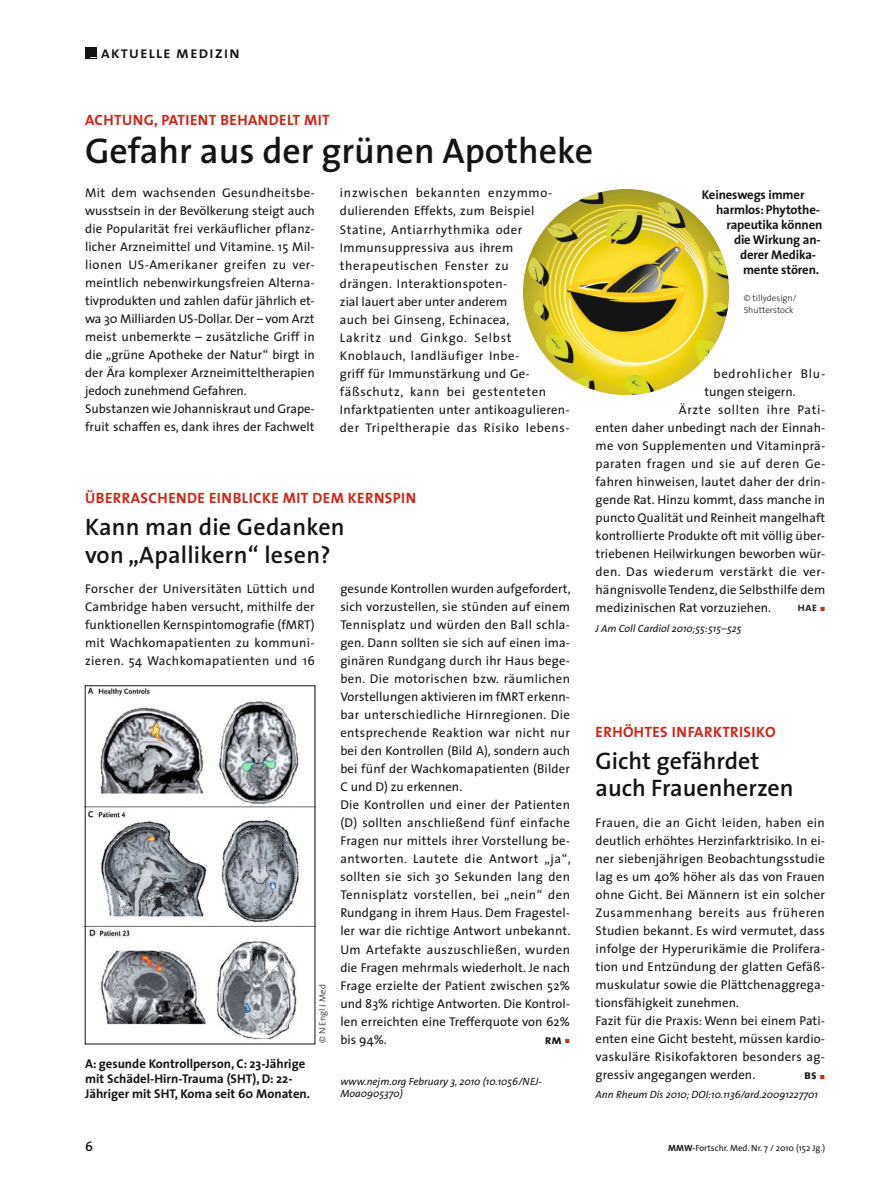
<style>
.page{position:relative;width:893px;height:1191px;background:#fff}
.page>*{position:absolute;margin:0;border:0;box-sizing:border-box;transform-origin:0 0}
.t1{font:600 36px "The Sans";color:#131413}
.t2{font:600 24px/28.5px "The Sans";color:#131413}
.t3{font:16.5px "The Sans Semi Bold Caps";letter-spacing:.05em;color:#131413}
.t4{font:700 15px "The Sans";letter-spacing:.025em;color:#d02415}
.t5{font:600 13.5px "The Sans";color:#131413}
.t6{font:12.75px/18px "The Sans";letter-spacing:.015em;color:#131413}
.t7{font:700 12.75px/15px "The Sans";letter-spacing:-.01em;color:#131413}
.t8{font:12.75px "The Sans";letter-spacing:.04em;color:#131413}
.t9{font:12.75px "The Sans";letter-spacing:.035em;color:#131413}
.t10{font:12.75px "The Sans";letter-spacing:.055em;color:#131413}
.t11{font:12.75px "The Sans";letter-spacing:.065em;color:#131413}
.t12{font:12.75px "The Sans Bold Caps";color:#131413}
.t13{font:12px "The Sans Semi Bold Caps";color:#131413}
.t14{font:12px "The Sans";color:#fff}
.t15{font:italic 10.5px/12px "The Sans";color:#131413}
.t16{font:300 9px/12px "The Sans";color:#131413}
.t17{font:9px "The Sans";color:#131413}
.s1{font-family:"The Sans Expert";font-size:6px;color:#d02415}
.s2{font-weight:700}
</style>
<div class="page">
<div style="left:85px;top:47px;width:12px;height:12px;background:#131413"></div>
<img style="left:84px;top:926px;width:231px;height:119px">
<img style="left:84px;top:686px;width:229px;height:240px">
<img style="left:523px;top:189px;width:206px;height:206px;border-radius:50%">
<p class="t3" style="left:101px;top:43px;width:141px">aktuelle medizin</p>
<p class="t14" style="left:91px;top:52px;width:7px">–</p>
<p class="t4" style="left:85px;top:114px;width:246px">ACHTUNG, PATIENT BEHANDELT MIT</p>
<h1 class="t1" style="left:85px;top:137px;width:509px">Gefahr aus der grünen Apotheke</h1>
<p class="t6" style="left:85px;top:185px;width:231px">Mit dem wachsenden Gesundheitsbe&shy;wusstsein in der Bevölkerung steigt auch die Popularität frei verkäuflicher pflanz&shy;licher Arzneimittel und Vitamine. 15 Mil&shy;lionen US-Amerikaner greifen zu ver&shy;meintlich nebenwirkungsfreien Alterna&shy;tivprodukten und zahlen dafür jährlich et&shy;wa 30 Milliarden US-Dollar. Der – vom Arzt meist unbemerkte – zusätzliche Griff in die „grüne Apotheke der Natur“ birgt in der Ära komplexer Arzneimitteltherapien jedoch zunehmend Gefahren.<br>Substanzen wie Johanniskraut und Grape&shy;fruit schaffen es, dank ihres der Fachwelt</p>
<p class="t6" style="left:340px;top:185px;width:231px">inzwischen bekannten enzym mo&shy;dulierenden Effekts, zum Beispiel<br>Statine, Antiarrhythmika oder<br>Immunsuppressiva aus ihrem therapeutischen Fenster zu<br>drängen. Interaktionspoten-<br>zial lauert aber unter anderem<br>auch bei Ginseng, Echinacea,<br>Lakritz und Ginkgo. Selbst<br>Knoblauch, landläufiger Inbe-<br>griff für Immunstärkung und Ge&shy;fäßschutz, kann bei gestenteten<br>Infarktpatienten unter antikoagulieren&shy;der Tripeltherapie das Risiko lebens-</p>
<p class="t4" style="left:85px;top:492px;width:333px">ÜBERRASCHENDE EINBLICKE MIT DEM KERNSPIN</p>
<h2 class="t2" style="left:85px;top:515px;width:261px">Kann man die Gedanken von „Apallikern“ lesen?</h2>
<p class="t6" style="left:85px;top:581px;width:231px;text-align:justify">Forscher der Universitäten Lüttich und Cambridge haben versucht, mithilfe der funktionellen Kernspintomografie (fMRT) mit Wachkomapatienten zu kommuni&shy;zieren. 54 Wachkomapatienten und 16</p>
<p class="t6" style="left:340px;top:581px;width:232px">gesunde Kontrollen wurden aufgefordert, sich vorzustellen, sie stünden auf einem Tennisplatz und würden den Ball schla&shy;gen. Dann sollten sie sich auf einen ima&shy;ginären Rundgang durch ihr Haus bege&shy;ben. Die motorischen bzw. räumlichen Vorstellungen aktivieren im fMRT erkenn&shy;bar unterschiedliche Hirnregio nen. Die entsprechende Reaktion war nicht nur bei den Kontrollen (Bild A), sondern auch bei fünf der Wachkomapatienten (Bilder C und D) zu erkennen.<br>Die Kontrollen und einer der Patienten (D) sollten anschließend fünf einfache Fragen nur mittels ihrer Vorstellung be&shy;antworten. Lautete die Antwort „ja“, sollten sie sich 30 Sekunden lang den Tennisplatz vorstellen, bei „nein“ den Rundgang in ihrem Haus. Dem Fragestel&shy;ler war die richtige Antwort unbekannt.<br>Um Artefakte auszuschließen, wurden die Fragen mehrmals wiederholt. Je nach Frage erzielte der Patient zwischen 52% und 83% richtige Antworten. Die Kontrol&shy;len erreichten eine Trefferquote von 62% bis 94%.</p>
<p class="t16" style="left:317px;top:1043px;width:60px;rotate:-90deg">© N Engl J Med</p>
<p class="t12" style="left:544px;top:1031px;width:27px">rm <span class="s1">ó</span></p>
<p class="t7" style="left:85px;top:1057px;width:226px">A: gesunde Kontrollperson, C: 23-Jährige mit Schädel-Hirn-Trauma (SHT), D: 22-<br>Jähriger mit SHT, Koma seit 60 Monaten.</p>
<p class="t15" style="left:340px;top:1077px;width:203px">www.nejm.org February 3, 2010 (10.1056/NEJ-<br>Moa0905370)</p>
<p class="t7" style="left:702px;top:188px;width:104px">Keineswegs immer</p>
<p class="t7" style="left:716px;top:203px;width:106px">harmlos: Phytothe-</p>
<p class="t7" style="left:726px;top:218px;width:97px">rapeutika können</p>
<p class="t7" style="left:734px;top:233px;width:88px">die Wirkung an-</p>
<p class="t7" style="left:740px;top:248px;width:78px">derer Medika-</p>
<p class="t7" style="left:743px;top:263px;width:78px">mente stören.</p>
<p class="t16" style="left:743px;top:293px;width:54px">© tillydesign/<br>Shutterstock</p>
<p class="t11" style="left:713px;top:368px;width:113px">bedrohlicher Blu-</p>
<p class="t6" style="left:704px;top:383px;width:93px">tungen steigern.</p>
<p class="t10" style="left:679px;top:404px;width:148px">Ärzte sollten ihre Pati-</p>
<p class="t6" style="left:595px;top:419px;width:231px">enten daher unbedingt nach der Einnah-</p>
<p class="t6" style="left:595px;top:437px;width:231px">me von Supplementen und Vitaminprä-</p>
<p class="t9" style="left:595px;top:458px;width:231px">paraten fragen und sie auf deren Ge-</p>
<p class="t6" style="left:595px;top:473px;width:231px">fahren hinweisen, lautet daher der drin-</p>
<p class="t6" style="left:595px;top:491px;width:231px">gende Rat. Hinzu kommt, dass manche in</p>
<p class="t6" style="left:595px;top:509px;width:231px">puncto Qualität und Reinheit mangelhaft</p>
<p class="t6" style="left:595px;top:527px;width:231px">kontrollierte Produkte oft mit völlig über-</p>
<p class="t6" style="left:595px;top:545px;width:231px">triebenen Heilwirkungen beworben wür-</p>
<p class="t8" style="left:595px;top:566px;width:231px">den. Das wiederum verstärkt die ver-</p>
<p class="t6" style="left:595px;top:581px;width:231px">hängnisvolle Tendenz, die Selbsthilfe dem</p>
<p class="t6" style="left:595px;top:599px;width:177px">medizinischen Rat vorzuziehen.</p>
<p class="t13" style="left:797px;top:600px;width:29px">hae <span class="s1">ó</span></p>
<p class="t15" style="left:595px;top:623px;width:147px">J Am Coll Cardiol 2010;55:515–525</p>
<p class="t4" style="left:595px;top:726px;width:181px">ERHÖHTES INFARKTRISIKO</p>
<h2 class="t2" style="left:595px;top:749px;width:199px;line-height:27px">Gicht gefährdet auch Frauenherzen</h2>
<p class="t6" style="left:595px;top:815px;width:231px">Frauen, die an Gicht leiden, haben ein deutlich erhöhtes Herzinfarktrisiko. In ei&shy;ner siebenjährigen Beobachtungsstudie lag es um 40% höher als das von Frauen ohne Gicht. Bei Männern ist ein solcher Zusammenhang bereits aus früheren Studien bekannt. Es wird vermutet, dass infolge der Hyperurikämie die Prolifera&shy;tion und Entzündung der glatten Gefäß&shy;muskulatur sowie die Plättchenaggrega&shy;tionsfähigkeit zunehmen.<br>Fazit für die Praxis: Wenn bei einem Pati&shy;enten eine Gicht besteht, müssen kardio&shy;vaskuläre Risikofaktoren besonders ag&shy;gressiv angegangen werden.</p>
<p class="t12" style="left:804px;top:1067px;width:22px">bs <span class="s1">ó</span></p>
<p class="t15" style="left:595px;top:1089px;width:224px">Ann Rheum Dis 2010; DOI:10.1136/ard.20091227701</p>
<p class="t5" style="left:85px;top:1142px;width:9px">6</p>
<p class="t17" style="left:668px;top:1145px;width:158px"><span class="s2">MMW-</span>Fortschr. Med. Nr. 7 / 2010 (152 Jg.)</p>
</div>
